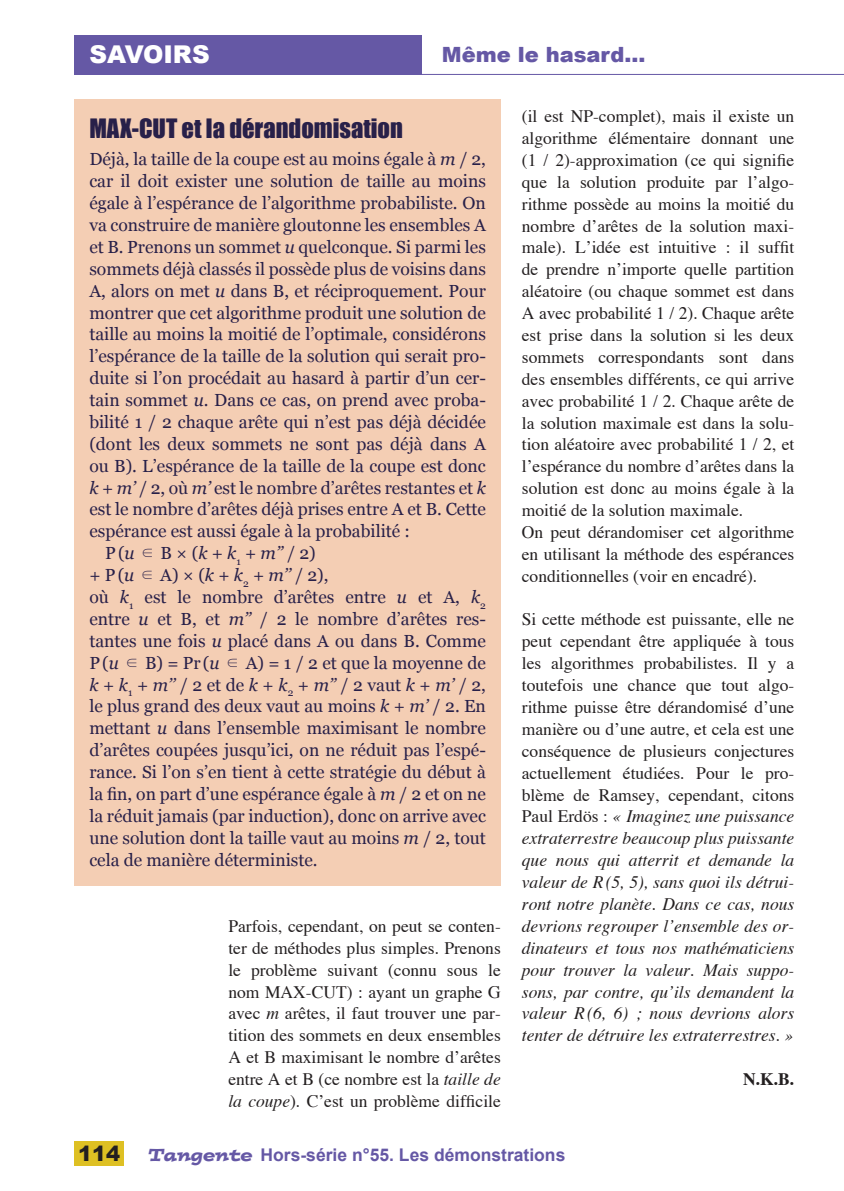
<style>
.page{position:relative;width:844px;height:1191px;background:#fff}
.page>*{position:absolute;margin:0;border:0;box-sizing:border-box;transform-origin:0 0}
.t1{font:24.5px "Impact";color:#282049}
.t2{font:900 24.5px "Arial";color:#fff}
.t3{font:900 21px "Arial";color:#6558a5}
.t4{font:900 21px "Arial";color:#231f20}
.t5{font:17.5px/21.9px "Georgia";color:#282049;text-align:justify}
.texte_courant{font:17.5px/21.9px "Times";color:#231f20;text-align:justify}
.texte_courant-2{font:italic 17.5px/21.9px "Times";color:#231f20;text-align:justify}
.t6{font:700 17.5px "Arial";color:#6558a5}
.texte_courant-3{font:700 17.5px "Times";color:#231f20}
.s1{font-style:italic}
.s2{font-family:"M Ma Binary"}
.s3{font-style:normal}
.s4{font-family:"Postino";font-weight:400;font-style:italic}
</style>
<div class="page">
<div style="left:74px;top:1141px;width:50px;height:25px;background:#dec023"></div>
<div style="left:74px;top:35px;width:348px;height:39px;background:#6558a5"></div>
<hr style="left:74px;top:74px;width:769px;height:1px;background:#6558a5">
<div style="left:74px;top:99px;width:426px;height:786px;background:#f4ceb4"></div>
<p class="t2" style="left:89px;top:41px;width:122px">SAVOIRS</p>
<p class="t3" style="left:441px;top:43px;width:205px">Même le hasard…</p>
<p class="t1" style="left:89px;top:114px;width:315px">MAX-CUT et la dérandomisation</p>
<p class="t5" style="left:89px;top:148px;width:398px">Déjà, la taille de la coupe est au moins égale à <span class="s1">m</span> / 2, car il doit exister une solution de taille au moins égale à l’espérance de l’algorithme probabiliste. On va construire de manière gloutonne les ensembles A et B. Prenons un sommet <span class="s1">u</span> quelconque. Si parmi les sommets déjà classés il possède plus de voisins dans A, alors on met <span class="s1">u</span> dans B, et réciproquement. Pour montrer que cet algorithme produit une solution de taille au moins la moitié de l’optimale, considérons l’espérance de la taille de la solution qui serait pro&shy;duite si l’on procédait au hasard à partir d’un cer&shy;tain sommet <span class="s1">u</span>. Dans ce cas, on prend avec proba&shy;bilité 1 / 2 chaque arête qui n’est pas déjà décidée (dont les deux sommets ne sont pas déjà dans A ou B). L’espérance de la taille de la coupe est donc <span class="s1">k</span> + <span class="s1">m’</span> / 2, où <span class="s1">m’</span> est le nombre d’arêtes restantes et <span class="s1">k </span>est le nombre d’arêtes déjà prises entre A et B. Cette espérance est aussi égale à la probabilité :</p>
<p class="t5" style="left:105px;top:542px;width:212px">P(<span class="s1">u</span><span class="s2">d</span>B×(<span class="s1">k</span>+<span class="s1">k</span><sub>1</sub> +<span class="s1">m’’</span>/2)</p>
<p class="t5" style="left:89px;top:564px;width:240px">+P(<span class="s1">u</span><span class="s2">d</span>A)×(<span class="s1">k</span>+<span class="s1">k</span><sub>2</sub> +<span class="s1">m’’</span>/2),</p>
<p class="t5" style="left:89px;top:586px;width:398px">où <span class="s1">k</span><sub>1</sub> est le nombre d’arêtes entre <span class="s1">u</span> et A, <span class="s1">k</span><sub>2 </sub>entre <span class="s1">u</span> et B, et <span class="s1">m’’</span> / 2 le nombre d’arêtes res&shy;tantes une fois <span class="s1">u</span> placé dans A ou dans B. Comme P(<span class="s1">u</span> <span class="s2">d</span> B) = Pr (<span class="s1">u</span> <span class="s2">d</span> A) = 1 / 2 et que la moyenne de <span class="s1">k</span>+<span class="s1">k</span><sub>1</sub> +<span class="s1">m’’</span>/2 et de <span class="s1">k</span>+<span class="s1">k</span><sub>2</sub> +<span class="s1">m’’</span>/2 vaut <span class="s1">k</span>+<span class="s1">m’</span>/2, le plus grand des deux vaut au moins <span class="s1">k</span> + <span class="s1">m’</span> / 2. En mettant <span class="s1">u</span> dans l’ensemble maximisant le nombre d’arêtes coupées jusqu’ici, on ne réduit pas l’espé&shy;rance. Si l’on s’en tient à cette stratégie du début à la fin, on part d’une espérance égale à <span class="s1">m</span> / 2 et on ne la réduit jamais (par induction), donc on arrive avec une solution dont la taille vaut au moins <span class="s1">m</span> / 2, tout cela de manière déterministe.</p>
<p class="texte_courant" style="left:228px;top:916px;width:274px">Parfois, cependant, on peut se conten&shy;ter de méthodes plus simples. Prenons le problème suivant (connu sous le nom MAX-CUT) : ayant un graphe G avec <span class="s1">m</span> arêtes, il faut trouver une par&shy;tition des sommets en deux ensembles A et B maximisant le nombre d’arêtes entre A et B (ce nombre est la <span class="s1">taille de la coupe</span>). C’est un problème difficile</p>
<p class="texte_courant" style="left:521px;top:106px;width:274px">(il est NP-complet), mais il existe un algorithme élémentaire donnant une (1 / 2)-approximation (ce qui signifie que la solution produite par l’algo&shy;rithme possède au moins la moitié du nombre d’arêtes de la solution maxi&shy;male). L’idée est intuitive : il suffit de prendre n’importe quelle partition aléatoire (ou chaque sommet est dans A avec probabilité 1 / 2). Chaque arête est prise dans la solution si les deux sommets correspondants sont dans des ensembles différents, ce qui arrive avec probabilité 1 / 2. Chaque arête de la solution maximale est dans la solu&shy;tion aléatoire avec probabilité 1 / 2, et l’espérance du nombre d’arêtes dans la solution est donc au moins égale à la moitié de la solution maximale.</p>
<p class="texte_courant" style="left:521px;top:522px;width:274px">On peut dérandomiser cet algorithme en utilisant la méthode des espérances conditionnelles (voir en encadré).</p>
<p class="texte_courant-2" style="left:521px;top:610px;width:274px"><span class="s3">Si cette méthode est puissante, elle ne peut cependant être appliquée à tous les algorithmes probabilistes. Il y a toutefois une chance que tout algo&shy;rithme puisse être dérandomisé d’une manière ou d’une autre, et cela est une conséquence de plusieurs conjectures actuellement étudiées. Pour le pro&shy;blème de Ramsey, cependant, citons Paul Erdös :</span> « Imaginez une puissance extraterrestre beaucoup plus puissante que nous qui atterrit et demande la valeur de R(5, 5), sans quoi ils détrui&shy;ront notre planète. Dans ce cas, nous devrions regrouper l’ensemble des or&shy;dinateurs et tous nos mathématiciens pour trouver la valeur. Mais suppo&shy;sons, par contre, qu’ils demandent la valeur R(6, 6) ; nous devrions alors tenter de détruire les extraterrestres. »</p>
<p class="texte_courant-3" style="left:743px;top:1067px;width:53px">N.K.B.</p>
<p class="t4" style="left:78px;top:1142px;width:44px">114</p>
<p class="t6" style="left:149px;top:1143px;width:418px"><span class="s4">Tangente</span> Hors-série n°55. Les démonstrations</p>
</div>
